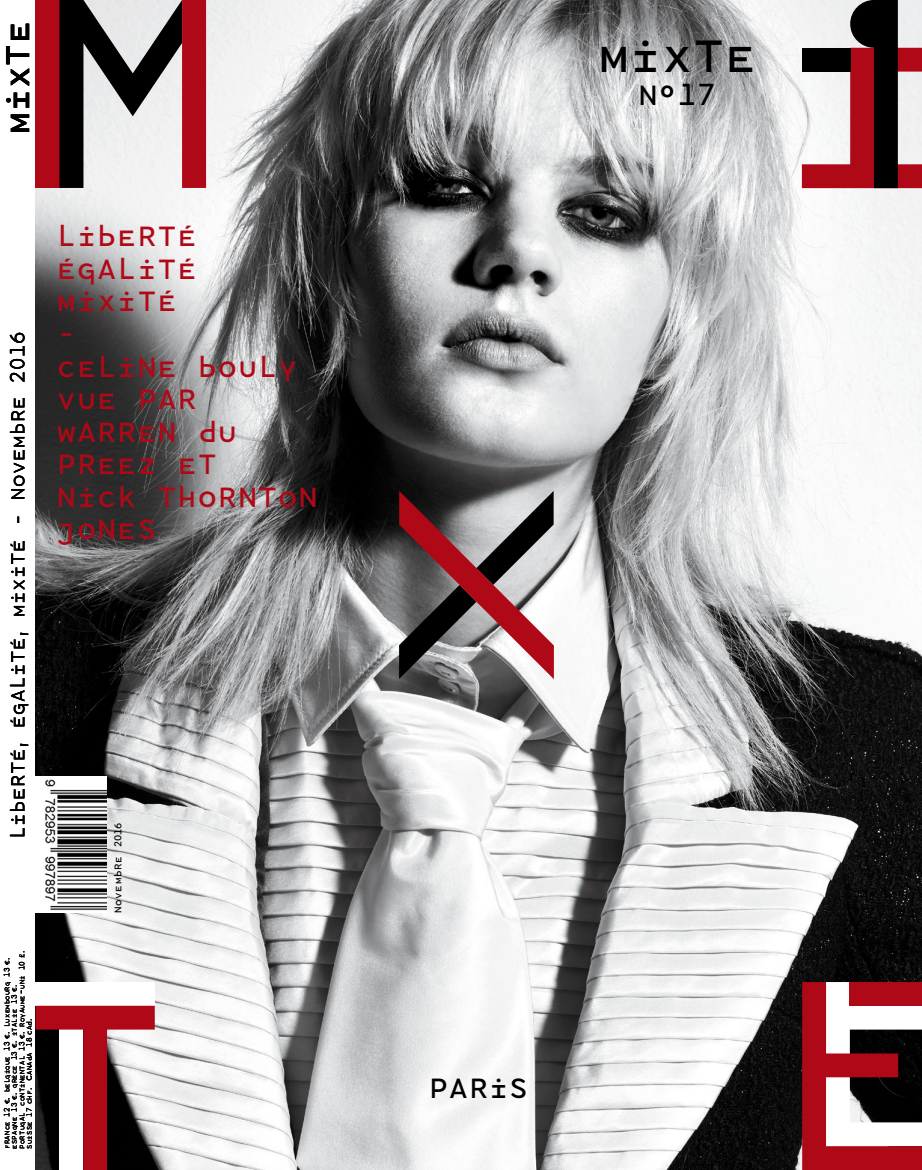
<style>
.page{position:relative;width:922px;height:1170px;background:#fff}
.page>*{position:absolute;margin:0;border:0;box-sizing:border-box;transform-origin:0 0}
.t1{font:500 48.75px "Intervalle";letter-spacing:.03em;color:#000}
.t2{font:500 35px "Intervalle";letter-spacing:.03em;color:#000}
.t3{font:500 30px/32.5px "Intervalle";letter-spacing:.05em;color:#af0917}
.t4{font:500 30px "Intervalle";letter-spacing:.05em;color:#000}
.t5{font:20px "Intervalle";letter-spacing:.03em;color:#000}
.t6{font:500 10.5px "Intervalle";letter-spacing:.055em;color:#000}
.t7{font:7.5px "Intervalle";color:#000}
.t8{font:7px/7.5px "Intervalle";letter-spacing:.03em;color:#000}
.s1{font-size:7.5px}
.s2{font-size:10px}
.s3{font-size:7px}
</style>
<div class="page">
<img style="left:35px;top:0;width:886px;height:1169px">
<svg style="left:801px;top:0;width:120px;height:188px"></svg>
<svg style="left:399px;top:491px;width:154px;height:188px;background:#836669"></svg>
<div style="left:35px;top:981px;width:120px;height:24px;background:#fff"></div>
<svg style="left:35px;top:1005px;width:120px;height:164px"></svg>
<div style="left:35px;top:0;width:24px;height:188px;background:#af0917"></div>
<svg style="left:59px;top:0;width:147px;height:188px"></svg>
<svg style="left:802px;top:981px;width:119px;height:188px"></svg>
<div style="left:35px;top:776px;width:71px;height:136px;background:#fff"></div>
<img style="left:45px;top:779px;width:61px;height:132px">
<h2 class="t2" style="left:-1px;top:134px;width:114px;rotate:-90deg">mixte</h2>
<h3 class="t5" style="left:7px;top:838px;width:509px;rotate:-90deg">liberté, égalité, mixité - novembre 2016</h3>
<p class="t8" style="left:4px;top:1148px;width:199px;rotate:-90deg">france <span class="s1">12 €.</span> belgique <span class="s1">13 €.</span> luxembourg <span class="s1">13 €. </span>espagne <span class="s1">13 €.</span> grèce <span class="s1">13 €.</span> italie <span class="s1">13 €. </span>portugal continental <span class="s1">13 €.</span> royaume<span class="s2">-</span>uni <span class="s1">10 £.</span></p>
<p class="t7" style="left:25px;top:1148px;width:132px;rotate:-90deg"><span class="s3">suisse</span> 17 CHF. <span class="s2">C</span><span class="s3">anada</span> 18 CAD.</p>
<h3 class="t3" style="left:57px;top:222px;width:80px">LIBERT</h3>
<h3 class="t3" style="left:57px;top:222px;width:141px;text-align:justify;text-indent:121px">É ÉGALITÉ MIXIT</h3>
<h3 class="t3" style="left:158px;top:287px;width:20px">É</h3>
<h3 class="t3" style="left:57px;top:319px;width:241px">-<br>CeLINE BOULY<br>VUE PAR<br>WARRE</h3>
<h3 class="t3" style="left:158px;top:417px;width:80px">N DU</h3>
<h3 class="t3" style="left:57px;top:449px;width:261px;text-indent:80px">Z ET<br>NICK THORNTON<br>JONES</h3>
<h3 class="t3" style="left:57px;top:449px;width:20px">PREE</h3>
<h3 class="t6" style="left:112px;top:912px;width:92px;rotate:-90deg">novembre <span class="s2">2016</span></h3>
<h1 class="t1" style="left:598px;top:30px;width:158px">mixte</h1>
<h3 class="t4" style="left:638px;top:79px;width:79px">N°17</h3>
<h3 class="t4" style="left:429px;top:1071px;width:100px">paris</h3>
</div>
